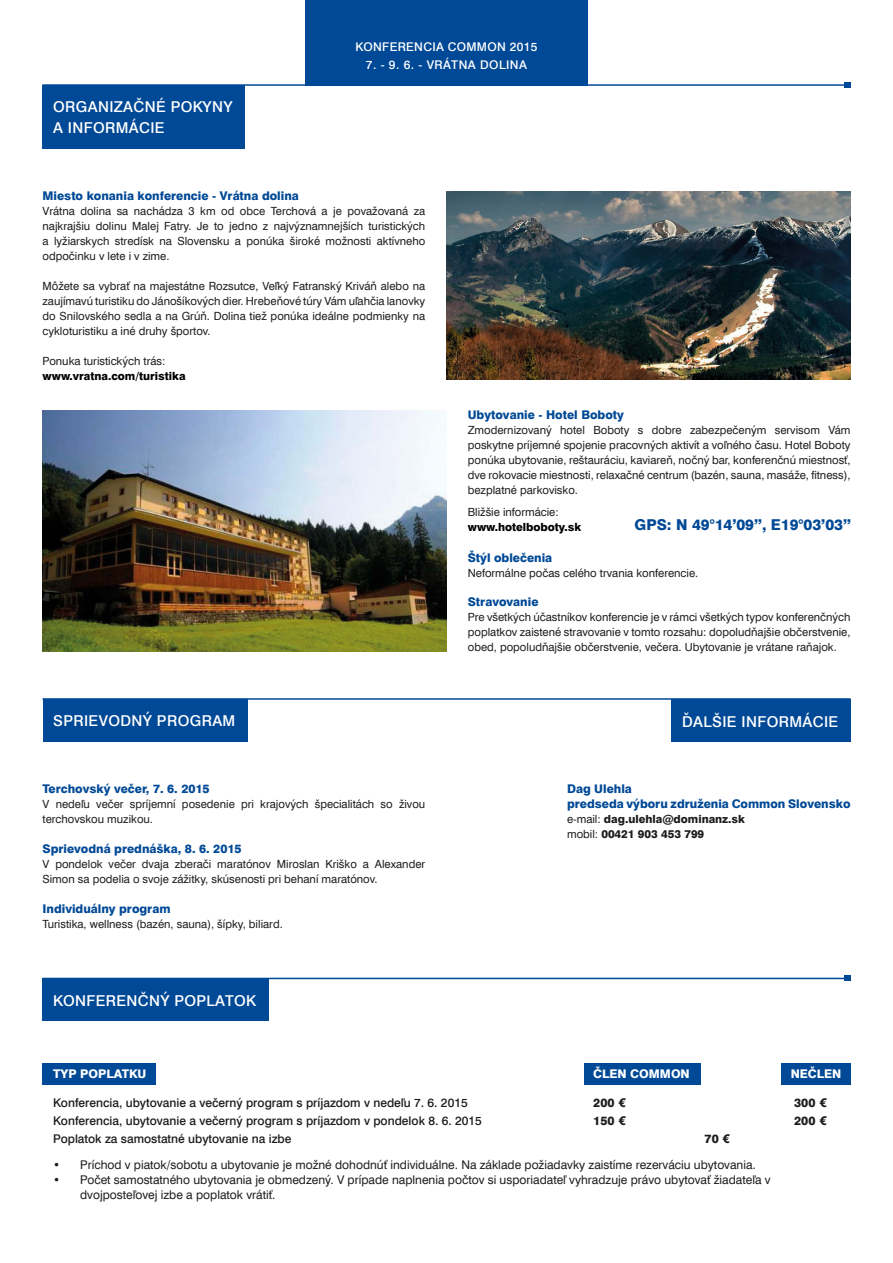
<style>
.page{position:relative;width:893px;height:1263px;background:#fff}
.page>*{position:absolute;margin:0;border:0;box-sizing:border-box;transform-origin:0 0}
.t1{font:500 15px/21px "Swiss 721 AT";letter-spacing:.025em;color:#fff}
.t2{font:800 15px "Swiss 721 AT";color:#004996}
.t3{font:12px/15px "Swiss 721 AT";color:#1d1d1b}
.t4{font:800 12px/15px "Swiss 721 AT";color:#004996}
.t5{font:500 12px "Swiss 721 AT";color:#1d1d1b}
.t6{font:500 12px "Swiss 721 AT";letter-spacing:.025em;color:#fff}
.t7{font:800 12px "Swiss 721 AT";color:#fff}
.t8{font:800 12px "Swiss 721 AT";color:#1d1d1b}
.t9{font:11.25px/15px "Swiss 721 AT";color:#1d1d1b;text-align:justify}
.t10{font:800 11.25px/15px "Swiss 721 AT";color:#1d1d1b}
.t11{font:800 11.25px "Swiss 721 AT";color:#000}
.s1{font-weight:400}
</style>
<div class="page">
<div style="left:781px;top:1063px;width:69px;height:22px;background:#004996"></div>
<div style="left:584px;top:1063px;width:117px;height:22px;background:#004996"></div>
<div style="left:305px;top:0;width:283px;height:85px;background:#004996"></div>
<div style="left:43px;top:85px;width:201px;height:64px;background:#004996"></div>
<div style="left:43px;top:699px;width:204px;height:42px;background:#004996"></div>
<div style="left:43px;top:978px;width:226px;height:43px;background:#004996"></div>
<div style="left:671px;top:700px;width:179px;height:42px;background:#004996"></div>
<hr style="left:43px;top:84px;width:804px;height:2px;background:#004996">
<svg style="left:844px;top:82px;width:6px;height:6px"></svg>
<hr style="left:43px;top:698px;width:807px;height:2px;background:#004996">
<hr style="left:43px;top:978px;width:804px;height:1px;background:#004996">
<svg style="left:844px;top:975px;width:6px;height:6px"></svg>
<div style="left:43px;top:1063px;width:113px;height:22px;background:#004996"></div>
<img style="left:446px;top:191px;width:404px;height:189px">
<img style="left:43px;top:411px;width:403px;height:240px">
<h1 class="t1" style="left:53px;top:98px;width:181px">ORGANIZAČNÉ POKYNY<br>A INFORMÁCIE</h1>
<p class="t6" style="left:356px;top:43px;width:183px">KONFERENCIA COMMON 2015</p>
<p class="t6" style="left:366px;top:61px;width:163px">7. - 9. 6. - VRÁTNA DOLINA</p>
<p class="t4" style="left:43px;top:189px;width:258px">Miesto konania konferencie - Vrátna dolina</p>
<p class="t9" style="left:43px;top:205px;width:384px">Vrátna dolina sa nachádza 3 km od obce Terchová a je považovaná za najkrajšiu dolinu Malej Fatry. Je to jedno z najvýznamnejších turistických a lyžiarskych stredísk na Slovensku a ponúka široké možnosti aktívneho odpočinku v lete i v zime.</p>
<p class="t9" style="left:43px;top:280px;width:384px">Môžete sa vybrať na majestátne Rozsutce, Veľký Fatranský Kriváň alebo na zaujímavú turistiku do Jánošíkových dier. Hrebeňové túry Vám uľahčia lanovky do Snilovského sedla a na Grúň. Dolina tiež ponúka ideálne podmienky na cykloturistiku a iné druhy športov.</p>
<p class="t9" style="left:43px;top:355px;width:124px">Ponuka turistických trás:</p>
<p class="t11" style="left:43px;top:372px;width:145px">www.vratna.com/turistika</p>
<p class="t4" style="left:468px;top:408px;width:158px">Ubytovanie - Hotel Boboty</p>
<p class="t9" style="left:468px;top:424px;width:384px">Zmodernizovaný hotel Boboty s dobre zabezpečeným servisom Vám poskytne príjemné spojenie pracovných aktivít a voľného času. Hotel Boboty ponúka ubytovanie, reštauráciu, kaviareň, nočný bar, konferenčnú miestnosť, dve rokovacie miestnosti, relaxačné centrum (bazén, sauna, masáže, fitness), bezplatné parkovisko.</p>
<p class="t9" style="left:468px;top:506px;width:93px">Bližšie informácie:</p>
<p class="t11" style="left:468px;top:523px;width:115px">www.hotelboboty.sk</p>
<p class="t4" style="left:468px;top:551px;width:86px">Štýl oblečenia</p>
<p class="t9" style="left:468px;top:566px;width:232px">Neformálne počas celého trvania konferencie.</p>
<p class="t4" style="left:468px;top:596px;width:72px">Stravovanie</p>
<p class="t9" style="left:468px;top:611px;width:384px">Pre všetkých účastníkov konferencie je v rámci všetkých typov konferenčných poplatkov zaistené stravovanie v tomto rozsahu: dopoludňajšie občerstvenie, obed, popoludňajšie občerstvenie, večera. Ubytovanie je vrátane raňajok.</p>
<h1 class="t2" style="left:634px;top:520px;width:218px">GPS: N 49°14’09”, E19°03’03”</h1>
<h1 class="t1" style="left:53px;top:712px;width:184px">SPRIEVODNÝ PROGRAM</h1>
<h1 class="t1" style="left:682px;top:711px;width:158px">ĎALŠIE INFORMÁCIE</h1>
<p class="t4" style="left:43px;top:782px;width:169px">Terchovský večer, 7. 6. 2015</p>
<p class="t9" style="left:43px;top:798px;width:384px">V nedeľu večer spríjemní posedenie pri krajových špecialitách so živou terchovskou muzikou.</p>
<p class="t4" style="left:43px;top:842px;width:201px">Sprievodná prednáška, 8. 6. 2015</p>
<p class="t9" style="left:43px;top:858px;width:384px">V pondelok večer dvaja zberači maratónov Miroslan Kriško a Alexander<br>Simon sa podelia o svoje zážitky, skúsenosti pri behaní maratónov.</p>
<p class="t4" style="left:43px;top:902px;width:129px">Individuálny program</p>
<p class="t9" style="left:43px;top:918px;width:242px">Turistika, wellness (bazén, sauna), šípky, biliard.</p>
<h1 class="t1" style="left:53px;top:992px;width:204px">KONFERENČNÝ POPLATOK</h1>
<p class="t4" style="left:567px;top:782px;width:285px">Dag Ulehla<br>predseda výboru združenia Common Slovensko</p>
<p class="t10" style="left:567px;top:813px;width:179px"><span class="s1">e-mail:</span> dag.ulehla@dominanz.sk <span class="s1">mobil:</span> 00421 903 453 799</p>
<p class="t7" style="left:53px;top:1070px;width:95px">TYP POPLATKU</p>
<p class="t7" style="left:593px;top:1067px;width:98px">ČLEN COMMON</p>
<p class="t7" style="left:791px;top:1070px;width:52px">NEČLEN</p>
<p class="t5" style="left:53px;top:1098px;width:416px">Konferencia, ubytovanie a večerný program s príjazdom v nedeľu 7. 6. 2015</p>
<p class="t8" style="left:593px;top:1098px;width:35px">200 €</p>
<p class="t8" style="left:794px;top:1098px;width:35px">300 €</p>
<p class="t5" style="left:53px;top:1116px;width:430px">Konferencia, ubytovanie a večerný program s príjazdom v pondelok 8. 6. 2015</p>
<p class="t8" style="left:593px;top:1116px;width:35px">150 €</p>
<p class="t8" style="left:794px;top:1116px;width:35px">200 €</p>
<p class="t5" style="left:53px;top:1134px;width:240px">Poplatok za samostatné ubytovanie na izbe</p>
<p class="t8" style="left:704px;top:1134px;width:28px">70 €</p>
<p class="t3" style="left:53px;top:1159px;width:704px">• Príchod v piatok/sobotu a ubytovanie je možné dohodnúť individuálne. Na základe požiadavky zaistíme rezerváciu ubytovania.</p>
<p class="t3" style="left:80px;top:1174px;width:692px;text-indent:-27px">• Počet samostatného ubytovania je obmedzený. V prípade naplnenia počtov si usporiadateľ vyhradzuje právo ubytovať žiadateľa v dvojposteľovej izbe a poplatok vrátiť.</p>
</div>
